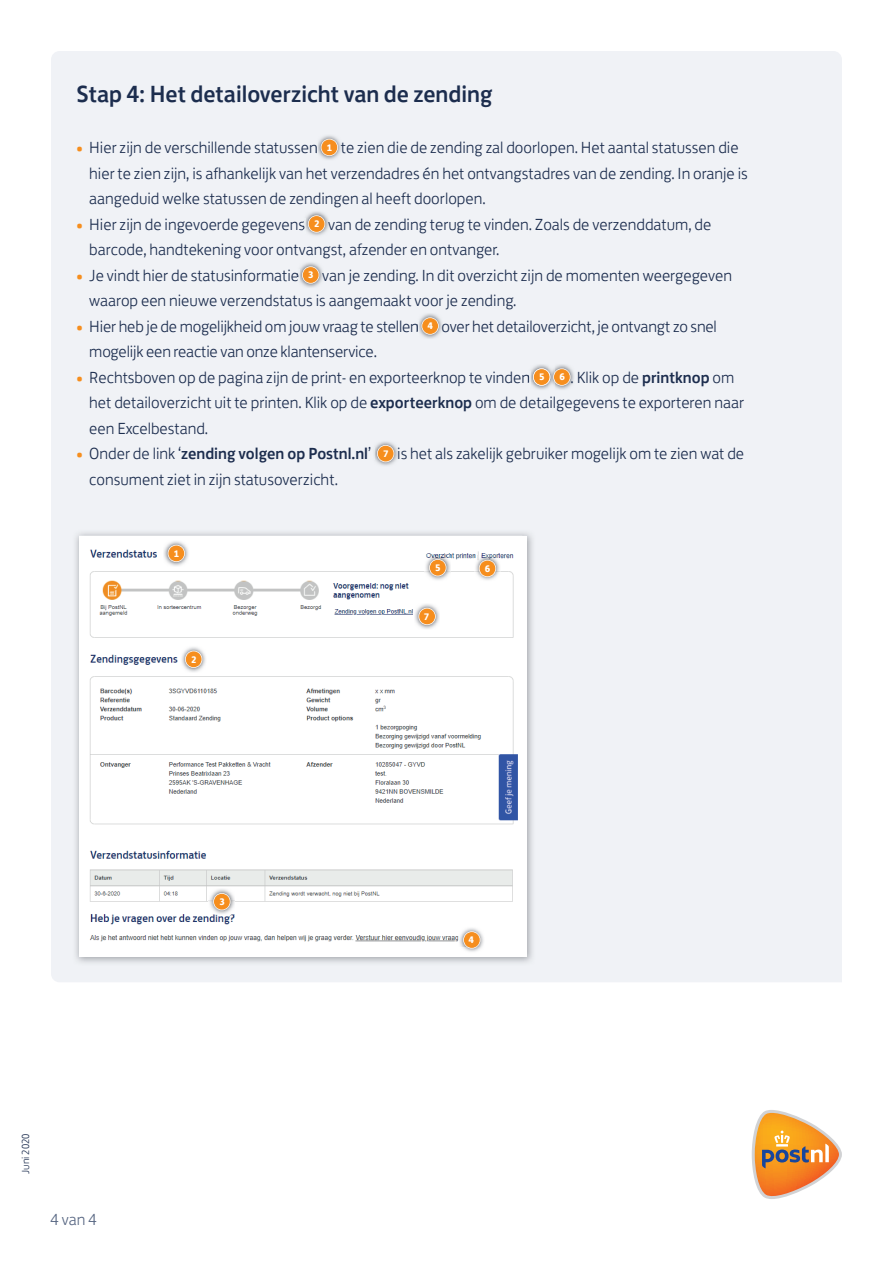
<style>
.page{position:relative;width:893px;height:1263px;background:#fff}
.page>*{position:absolute;margin:0;border:0;box-sizing:border-box;transform-origin:0 0}
.t1{font:500 24px "Post NL";color:#1c2d4e}
.t2{font:300 16.5px/25.5px "Post NL";color:#1c2d4e}
.t3{font:300 16.5px "Post NL";color:#586783}
.t4{font:300 10.5px "Post NL";color:#1c2d4e}
.t5{font:700 9.75px "Post NL";color:#fff}
.s1{font-weight:700;color:#f68e1e}
.s2{font-weight:700;font-size:9.75px;color:#fff}
.s3{font-weight:500}
</style>
<div class="page">
<div style="left:51px;top:51px;width:791px;height:931px;background:#f0f2f6"></div>
<img style="left:316px;top:134px;width:26px;height:27px">
<svg style="left:316px;top:139px;width:22px;height:17px"></svg>
<img style="left:303px;top:211px;width:26px;height:26px">
<svg style="left:303px;top:215px;width:22px;height:18px"></svg>
<img style="left:298px;top:262px;width:26px;height:26px">
<svg style="left:298px;top:266px;width:21px;height:18px"></svg>
<img style="left:417px;top:313px;width:26px;height:26px">
<svg style="left:417px;top:317px;width:22px;height:18px"></svg>
<img style="left:529px;top:364px;width:20px;height:26px">
<img style="left:554px;top:364px;width:21px;height:26px">
<img style="left:549px;top:364px;width:5px;height:26px">
<svg style="left:529px;top:368px;width:42px;height:18px"></svg>
<img style="left:373px;top:440px;width:25px;height:27px">
<svg style="left:373px;top:445px;width:21px;height:17px"></svg>
<img style="left:73px;top:529px;width:463px;height:437px">
<div style="left:79px;top:536px;width:447px;height:421px;background:#fff"></div>
<img style="left:89px;top:549px;width:429px;height:393px">
<img style="left:163px;top:541px;width:26px;height:26px">
<svg style="left:168px;top:545px;width:17px;height:17px"></svg>
<img style="left:181px;top:646px;width:26px;height:27px">
<svg style="left:185px;top:651px;width:17px;height:17px"></svg>
<img style="left:209px;top:888px;width:26px;height:27px">
<svg style="left:213px;top:893px;width:18px;height:17px"></svg>
<img style="left:425px;top:554px;width:26px;height:27px">
<svg style="left:429px;top:559px;width:17px;height:17px"></svg>
<img style="left:414px;top:603px;width:26px;height:27px">
<svg style="left:418px;top:608px;width:18px;height:17px"></svg>
<img style="left:474px;top:555px;width:26px;height:27px">
<svg style="left:479px;top:560px;width:17px;height:17px"></svg>
<img style="left:459px;top:927px;width:26px;height:25px">
<svg style="left:463px;top:931px;width:17px;height:18px"></svg>
<svg style="left:752px;top:1110px;width:90px;height:89px"></svg>
<h1 class="t1" style="left:77px;top:74px;width:417px">Stap 4: Het detailoverzicht van de zending</h1>
<p class="t2" style="left:89px;top:133px;width:660px;text-indent:-13px"><span class="s1">•</span> Hier zijn de verschillende statussen <span class="s2">1</span> te zien die de zending zal doorlopen. Het aantal statussen die hier te zien zijn, is afhankelijk van het verzendadres én het ontvangstadres van de zending. In oranje is aangeduid welke statussen de zendingen al heeft doorlopen.</p>
<p class="t2" style="left:89px;top:210px;width:624px;text-indent:-13px"><span class="s1">•</span> Hier zijn de ingevoerde gegevens <span class="s2">2</span> van de zending terug te vinden. Zoals de verzenddatum, de barcode, handtekening voor ontvangst, afzender en ontvanger.</p>
<p class="t2" style="left:89px;top:261px;width:644px;text-indent:-13px"><span class="s1">•</span> Je vindt hier de statusinformatie <span class="s2">3</span> van je zending. In dit overzicht zijn de momenten weergegeven waarop een nieuwe verzendstatus is aangemaakt voor je zending.</p>
<p class="t2" style="left:89px;top:312px;width:629px;text-indent:-13px"><span class="s1">•</span> Hier heb je de mogelijkheid om jouw vraag te stellen <span class="s2">4</span> over het detailoverzicht, je ontvangt zo snel mogelijk een reactie van onze klantenservice.</p>
<p class="t2" style="left:77px;top:363px;width:470px"><span class="s1">•</span> Rechtsboven op de pagina zijn de print- en exporteerknop te vinden <span class="s2">5</span></p>
<p class="t2" style="left:89px;top:363px;width:656px;text-indent:470px"><span class="s2">6</span> . Klik op de <span class="s3">printknop</span> om het detailoverzicht uit te printen. Klik op de <span class="s3">exporteerknop</span> om de detailgegevens te exporteren naar een Excelbestand.</p>
<p class="t2" style="left:89px;top:439px;width:656px;text-indent:-13px"><span class="s1">•</span> Onder de link ‘<span class="s3">zending volgen op Postnl.nl</span>’ <span class="s2">7</span> is het als zakelijk gebruiker mogelijk om te zien wat de consument ziet in zijn statusoverzicht.</p>
<p class="t5" style="left:174px;top:545px;width:7px">1</p>
<p class="t5" style="left:191px;top:651px;width:7px">2</p>
<p class="t5" style="left:435px;top:559px;width:7px">5</p>
<p class="t5" style="left:424px;top:608px;width:7px">7</p>
<p class="t5" style="left:485px;top:560px;width:7px">6</p>
<p class="t4" style="left:17px;top:1174px;width:42px;rotate:-90deg">Juni 2020</p>
<p class="t3" style="left:51px;top:1206px;width:48px">4 van 4</p>
<p class="t5" style="left:219px;top:893px;width:7px">3</p>
<p class="t5" style="left:468px;top:932px;width:7px">4</p>
</div>
